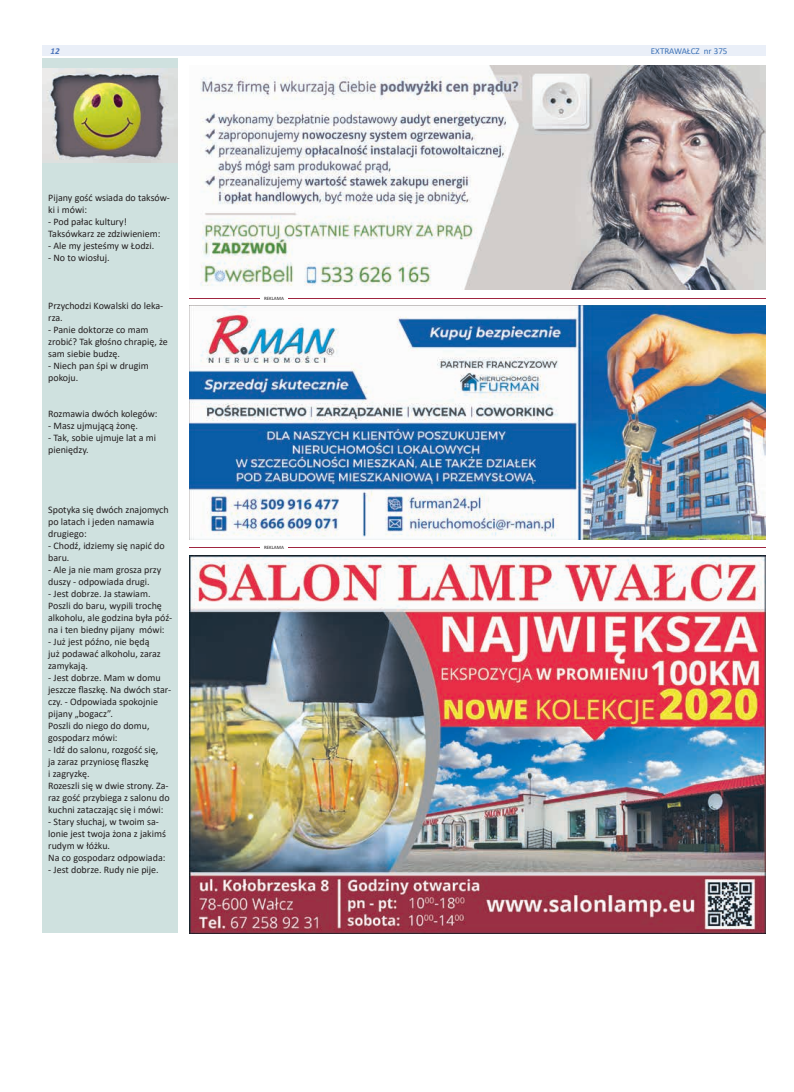
<style>
.page{position:relative;width:794px;height:1092px;background:#fff}
.page>*{position:absolute;margin:0;border:0;box-sizing:border-box;transform-origin:0 0}
.t1{font:10px/12px "Calibri";color:#231f20}
.t2{font:9px "Calibri";color:#3d72b6}
.t3{font:italic 700 9px "Calibri";color:#4d75bb}
.t4{font:5px "Calibri";color:#231f20}
</style>
<div class="page">
<div style="left:43px;top:45px;width:722px;height:11px;background:#eaeff8"></div>
<div style="left:43px;top:59px;width:135px;height:874px;background:#cfe1df"></div>
<img style="left:43px;top:69px;width:135px;height:94px">
<hr style="left:189px;top:547px;width:576px;height:1px;background:#a02540">
<img style="left:189px;top:555px;width:576px;height:378px">
<hr style="left:260px;top:545px;width:27px;height:4px;background:#fff">
<img style="left:189px;top:305px;width:576px;height:234px">
<hr style="left:189px;top:298px;width:576px;height:1px;background:#a02540">
<hr style="left:260px;top:296px;width:27px;height:4px;background:#fff">
<img style="left:200px;top:66px;width:565px;height:223px">
<p class="t3" style="left:50px;top:44px;width:11px">12</p>
<p class="t2" style="left:651px;top:44px;width:78px">EXTRAWAŁCZ nr 375</p>
<p class="t1" style="left:48px;top:191px;width:123px">Pijany gość wsiada do taksów&shy;ki i mówi:</p>
<p class="t1" style="left:48px;top:215px;width:114px">- Pod pałac kultury!<br>Taksówkarz ze zdziwieniem:</p>
<p class="t1" style="left:48px;top:239px;width:108px">- Ale my jesteśmy w Łodzi.</p>
<p class="t1" style="left:48px;top:251px;width:63px">- No to wiosłuj.</p>
<p class="t1" style="left:48px;top:299px;width:117px">Przychodzi Kowalski do leka&shy;rza.</p>
<p class="t1" style="left:48px;top:323px;width:121px">- Panie doktorze co mam zrobić? Tak głośno chrapię, że sam siebie budzę.</p>
<p class="t1" style="left:48px;top:359px;width:102px">- Niech pan śpi w drugim pokoju.</p>
<p class="t1" style="left:48px;top:407px;width:111px">Rozmawia dwóch kolegów:</p>
<p class="t1" style="left:48px;top:419px;width:91px">- Masz ujmującą żonę.</p>
<p class="t1" style="left:48px;top:431px;width:109px">- Tak, sobie ujmuje lat a mi pieniędzy.</p>
<p class="t1" style="left:48px;top:503px;width:122px">Spotyka się dwóch znajomych po latach i jeden namawia drugiego:</p>
<p class="t1" style="left:48px;top:539px;width:118px">- Chodź, idziemy się napić do baru.</p>
<p class="t1" style="left:48px;top:563px;width:114px">- Ale ja nie mam grosza przy duszy - odpowiada drugi.</p>
<p class="t1" style="left:48px;top:587px;width:126px">- Jest dobrze. Ja stawiam.<br>Poszli do baru, wypili trochę alkoholu, ale godzina była póź&shy;na i ten biedny pijany mówi:</p>
<p class="t1" style="left:48px;top:635px;width:114px">- Już jest późno, nie będą już podawać alkoholu, zaraz zamykają.</p>
<p class="t1" style="left:48px;top:671px;width:124px">- Jest dobrze. Mam w domu jeszcze flaszkę. Na dwóch star&shy;czy. - Odpowiada spokojnie pijany „bogacz”.<br>Poszli do niego do domu, gospodarz mówi:</p>
<p class="t1" style="left:48px;top:743px;width:123px">- Idź do salonu, rozgość się,<br>ja zaraz przyniosę flaszkę<br>i zagryzkę.<br>Rozeszli się w dwie strony. Za&shy;raz gość przybiega z salonu do kuchni zataczając się i mówi:</p>
<p class="t1" style="left:48px;top:815px;width:119px">- Stary słuchaj, w twoim sa&shy;lonie jest twoja żona z jakimś rudym w łóżku.<br>Na co gospodarz odpowiada:</p>
<p class="t1" style="left:48px;top:863px;width:112px">- Jest dobrze. Rudy nie pije.</p>
<p class="t4" style="left:264px;top:294px;width:21px">REKLAMA</p>
<p class="t4" style="left:264px;top:543px;width:21px">REKLAMA</p>
</div>
